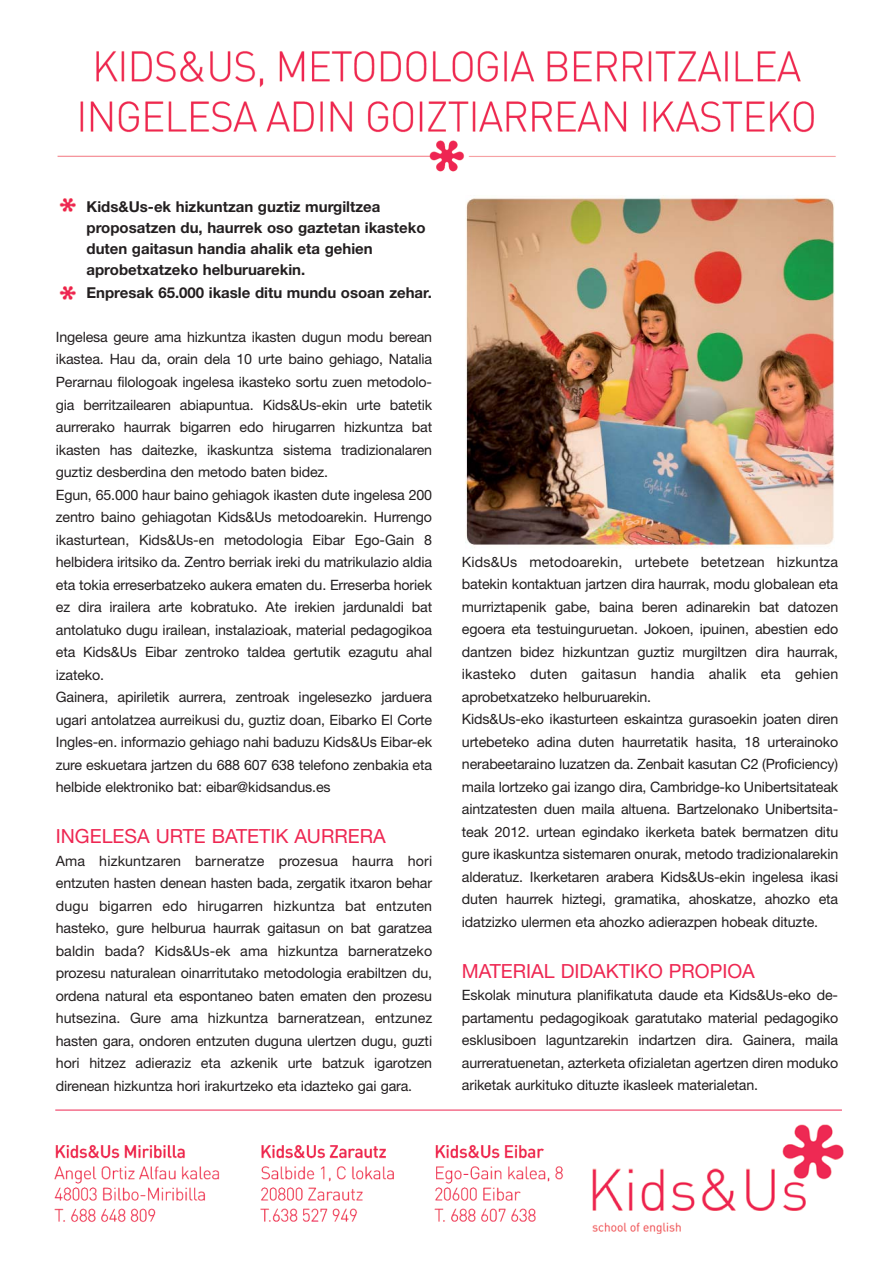
<style>
.page{position:relative;width:893px;height:1263px;background:#fff}
.page>*{position:absolute;margin:0;border:0;box-sizing:border-box;transform-origin:0 0}
.t1{font:19.5px "Helvetica Neue";color:#ee2752}
.t2{font:700 15px/21px "Helvetica Neue";color:#231f20}
.t3{font:14.25px/22.5px "Helvetica Neue";letter-spacing:-.01em;color:#231f20}
</style>
<div class="page">
<img style="left:57px;top:51px;width:779px;height:121px">
<img style="left:54px;top:1144px;width:340px;height:79px">
<img style="left:465px;top:197px;width:369px;height:351px">
<img style="left:434px;top:1144px;width:129px;height:78px">
<img style="left:593px;top:1124px;width:251px;height:110px">
<img style="left:60px;top:287px;width:15px;height:13px">
<img style="left:60px;top:199px;width:15px;height:13px">
<hr style="left:55px;top:1109px;width:787px;height:1px;background:#ee2752">
<p class="t2" style="left:87px;top:197px;width:341px">Kids&amp;Us-ek hizkuntzan guztiz murgiltzea proposatzen du, haurrek oso gaztetan ikasteko duten gaitasun handia ahalik eta gehien aprobetxatzeko helburuarekin.</p>
<p class="t2" style="left:87px;top:284px;width:347px">Enpresak 65.000 ikasle ditu mundu osoan zehar.</p>
<p class="t3" style="left:56px;top:327px;width:378px">Ingelesa geure ama hizkuntza ikasten dugun modu berean ikastea. Hau da, orain dela 10 urte baino gehiago, Natalia Perarnau filologoak ingelesa ikasteko sortu zuen metodolo&shy;gia berritzailearen abiapuntua. Kids&amp;Us-ekin urte batetik aurrerako haurrak bigarren edo hirugarren hizkuntza bat ikasten has daitezke, ikaskuntza sistema tradizionalaren guztiz desberdina den metodo baten bidez.<br>Egun, 65.000 haur baino gehiagok ikasten dute ingelesa 200 zentro baino gehiagotan Kids&amp;Us metodoarekin. Hurrengo ikasturtean, Kids&amp;Us-en metodologia Eibar Ego-Gain 8 helbidera iritsiko da. Zentro berriak ireki du matrikulazio aldia eta tokia erreserbatzeko aukera ematen du. Erreserba horiek ez dira irailera arte kobratuko. Ate irekien jardunaldi bat antolatuko dugu irailean, instalazioak, material pedagogikoa eta Kids&amp;Us Eibar zentroko taldea gertutik ezagutu ahal izateko.<br>Gainera, apiriletik aurrera, zentroak ingelesezko jarduera ugari antolatzea aurreikusi du, guztiz doan, Eibarko El Corte Ingles-en. informazio gehiago nahi baduzu Kids&amp;Us Eibar-ek zure eskuetara jartzen du 688 607 638 telefono zenbakia eta helbide elektroniko bat: eibar@kidsandus.es</p>
<h1 class="t1" style="left:56px;top:829px;width:331px">INGELESA URTE BATETIK AURRERA</h1>
<p class="t3" style="left:56px;top:851px;width:378px;text-align:justify">Ama hizkuntzaren barneratze prozesua haurra hori entzuten hasten denean hasten bada, zergatik itxaron behar dugu bigarren edo hirugarren hizkuntza bat entzuten hasteko, gure helburua haurrak gaitasun on bat garatzea baldin bada? Kids&amp;Us-ek ama hizkuntza barneratzeko prozesu naturalean oinarritutako metodologia erabiltzen du, ordena natural eta espontaneo baten ematen den prozesu hutsezina. Gure ama hizkuntza barneratzean, entzunez hasten gara, ondoren entzuten duguna ulertzen dugu, guzti hori hitzez adieraziz eta azkenik urte batzuk igarotzen direnean hizkuntza hori irakurtzeko eta idazteko gai gara.</p>
<p class="t3" style="left:462px;top:552px;width:378px">Kids&amp;Us metodoarekin, urtebete betetzean hizkuntza batekin kontaktuan jartzen dira haurrak, modu globalean eta murriztapenik gabe, baina beren adinarekin bat datozen egoera eta testuinguruetan. Jokoen, ipuinen, abestien edo dantzen bidez hizkuntzan guztiz murgiltzen dira haurrak, ikasteko duten gaitasun handia ahalik eta gehien aprobetxatzeko helburuarekin.<br>Kids&amp;Us-eko ikasturteen eskaintza gurasoekin joaten diren urtebeteko adina duten haurretatik hasita, 18 urterainoko nerabeetaraino luzatzen da. Zenbait kasutan C2 (Proficiency) maila lortzeko gai izango dira, Cambridge-ko Unibertsitateak aintzatesten duen maila altuena. Bartzelonako Unibertsita&shy;teak 2012. urtean egindako ikerketa batek bermatzen ditu gure ikaskuntza sistemaren onurak, metodo tradizionalarekin alderatuz. Ikerketaren arabera Kids&amp;Us-ekin ingelesa ikasi duten haurrek hiztegi, gramatika, ahoskatze, ahozko eta idatzizko ulermen eta ahozko adierazpen hobeak dituzte.</p>
<h1 class="t1" style="left:462px;top:964px;width:294px">MATERIAL DIDAKTIKO PROPIOA</h1>
<p class="t3" style="left:462px;top:985px;width:378px;text-align:justify">Eskolak minutura planifikatuta daude eta Kids&amp;Us-eko de&shy;partamentu pedagogikoak garatutako material pedagogiko esklusiboen laguntzarekin indartzen dira. Gainera, maila aurreratuenetan, azterketa ofizialetan agertzen diren moduko ariketak aurkituko dituzte ikasleek materialetan.</p>
</div>
